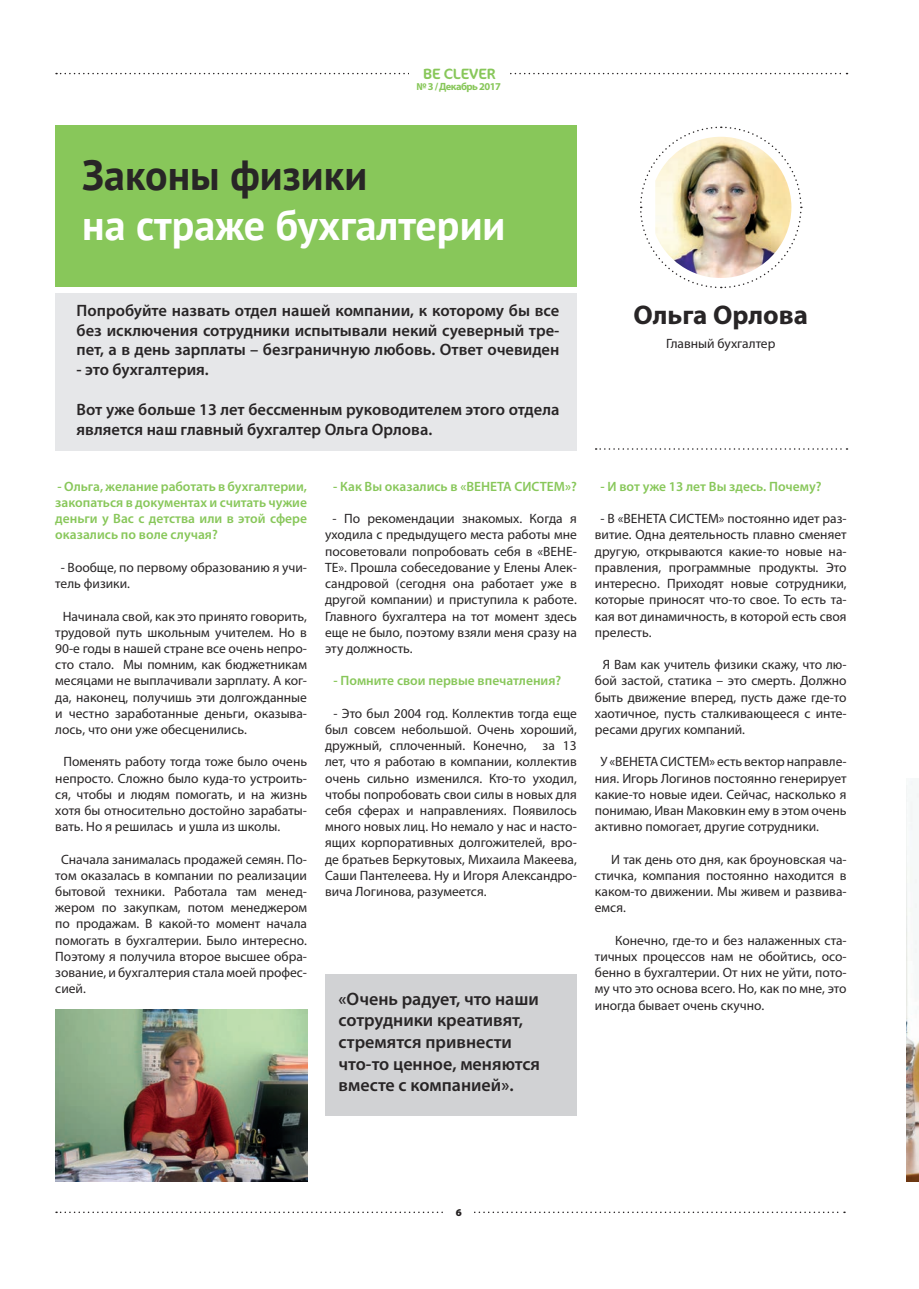
<style>
.page{position:relative;width:919px;height:1289px;background:#fff}
.page>*{position:absolute;margin:0;border:0;box-sizing:border-box;transform-origin:0 0}
.t1{font:700 42px "PT Sans";color:#fff}
.t2{font:700 42px "PT Sans";color:#282526}
.t3{font:700 27px "Myriad Pro";color:#282526}
.t4{font:600 18px/21.6px "Myriad Pro";color:#282526}
.t5{font:600 16.5px/19.8px "Myriad Pro";color:#282526;text-align:justify}
.t6{font:15px "Cocon";color:#88c75a}
.t7{font:13.5px/16.2px "Myriad Pro";color:#282526;text-align:justify}
.t8{font:600 13.5px/16.2px "Myriad Pro";color:#88c75a;text-align:justify}
.t9{font:700 10.5px "Myriad Pro";letter-spacing:-.05em;color:#88c75a}
.t10{font:900 10.5px "Myriad Pro";color:#231f20}
</style>
<div class="page">
<div style="left:325px;top:974px;width:252px;height:141px;background:#d1d2d4"></div>
<div style="left:55px;top:293px;width:522px;height:158px;background:#e6e7e9"></div>
<svg style="left:56px;top:73px;width:791px;height:1px"></svg>
<div style="left:408px;top:65px;width:98px;height:17px;background:#fff"></div>
<svg style="left:56px;top:1211px;width:788px;height:1px"></svg>
<div style="left:445px;top:1204px;width:27px;height:17px;background:#fff"></div>
<div style="left:55px;top:125px;width:522px;height:162px;background:#88c75a"></div>
<svg style="left:640px;top:126px;width:162px;height:163px"></svg>
<img style="left:655px;top:137px;width:136px;height:141px">
<img style="left:55px;top:1009px;width:252px;height:172px">
<img style="left:906px;top:781px;width:12px;height:400px">
<svg style="left:595px;top:448px;width:252px;height:2px"></svg>
<p class="t6" style="left:423px;top:65px;width:74px">BE CLEVER</p>
<p class="t9" style="left:416px;top:80px;width:86px">№ 3 / Декабрь 2017</p>
<h1 class="t2" style="left:82px;top:147px;width:286px">Законы физики</h1>
<h1 class="t1" style="left:82px;top:198px;width:425px">на страже бухгалтерии</h1>
<p class="t5" style="left:77px;top:300px;width:484px">Попробуйте назвать отдел нашей компании, к которому бы все без исключения сотрудники испытывали некий суеверный тре&shy;пет, а в день зарплаты – безграничную любовь. Ответ очевиден</p>
<p class="t5" style="left:77px;top:359px;width:134px">- это бухгалтерия.</p>
<p class="t5" style="left:77px;top:399px;width:484px">Вот уже больше 13 лет бессменным руководителем этого отдела является наш главный бухгалтер Ольга Орлова.</p>
<p class="t8" style="left:55px;top:478px;width:253px">- Ольга, желание работать в бухгалтерии, закопаться в документах и считать чужие деньги у Вас с детства или в этой сфере оказались по воле случая?</p>
<p class="t7" style="left:55px;top:559px;width:253px;text-indent:5px">- Вообще, по первому образованию я учи&shy;тель физики.</p>
<p class="t7" style="left:55px;top:607px;width:253px;text-indent:8px">Начинала свой, как это принято говорить, трудовой путь школьным учителем. Но в 90-е годы в нашей стране все очень непро&shy;сто стало. Мы помним, как бюджетникам месяцами не выплачивали зарплату. А ког&shy;да, наконец, получишь эти долгожданные и честно заработанные деньги, оказыва&shy;лось, что они уже обесценились.</p>
<p class="t7" style="left:55px;top:753px;width:253px;text-indent:8px">Поменять работу тогда тоже было очень непросто. Сложно было куда-то устроить&shy;ся, чтобы и людям помогать, и на жизнь хотя бы относительно достойно зарабаты&shy;вать. Но я решилась и ушла из школы.</p>
<p class="t7" style="left:55px;top:850px;width:253px;text-indent:6px">Сначала занималась продажей семян. По&shy;том оказалась в компании по реализации бытовой техники. Работала там менед&shy;жером по закупкам, потом менеджером по продажам. В какой-то момент начала помогать в бухгалтерии. Было интересно.<br>Поэтому я получила второе высшее обра&shy;зование, и бухгалтерия стала моей профес&shy;сией.</p>
<p class="t8" style="left:333px;top:478px;width:245px">- Как Вы оказались в «ВЕНЕТА СИСТЕМ»?</p>
<p class="t7" style="left:325px;top:510px;width:253px;text-indent:7px">- По рекомендации знакомых. Когда я уходила с предыдущего места работы мне посоветовали попробовать себя в «ВЕНЕ-ТЕ». Прошла собеседование у Елены Алек&shy;сандровой (сегодня она работает уже в другой компании) и приступила к работе.<br>Главного бухгалтера на тот момент здесь еще не было, поэтому взяли меня сразу на эту должность.</p>
<p class="t8" style="left:333px;top:672px;width:229px">- Помните свои первые впечатления?</p>
<p class="t7" style="left:325px;top:705px;width:253px;text-indent:8px">- Это был 2004 год. Коллектив тогда еще был совсем небольшой. Очень хороший, дружный, сплоченный. Конечно, за 13 лет, что я работаю в компании, коллектив очень сильно изменился. Кто-то уходил, чтобы попробовать свои силы в новых для себя сферах и направлениях. Появилось много новых лиц. Но немало у нас и насто&shy;ящих корпоративных долгожителей, вро&shy;де братьев Беркутовых, Михаила Макеева, Саши Пантелеева. Ну и Игоря Александро&shy;вича Логинова, разумеется.</p>
<h3 class="t4" style="left:338px;top:987px;width:203px">«Очень радует, что наши сотрудники креативят, стремятся привнести что-то ценное, меняются вместе с компанией».</h3>
<h2 class="t3" style="left:633px;top:297px;width:176px">Ольга Орлова</h2>
<p class="t7" style="left:666px;top:335px;width:111px">Главный бухгалтер</p>
<p class="t8" style="left:600px;top:478px;width:222px">- И вот уже 13 лет Вы здесь. Почему?</p>
<p class="t7" style="left:595px;top:510px;width:253px;text-indent:6px">- В «ВЕНЕТА СИСТЕМ» постоянно идет раз&shy;витие. Одна деятельность плавно сменяет другую, открываются какие-то новые на&shy;правления, программные продукты. Это интересно. Приходят новые сотрудники, которые приносят что-то свое. То есть та&shy;кая вот динамичность, в которой есть своя прелесть.</p>
<p class="t7" style="left:595px;top:656px;width:253px;text-indent:8px">Я Вам как учитель физики скажу, что лю&shy;бой застой, статика – это смерть. Должно быть движение вперед, пусть даже где-то хаотичное, пусть сталкивающееся с инте&shy;ресами других компаний.</p>
<p class="t7" style="left:595px;top:753px;width:253px;text-indent:6px">У «ВЕНЕТА СИСТЕМ» есть вектор направле&shy;ния. Игорь Логинов постоянно генерирует какие-то новые идеи. Сейчас, насколько я понимаю, Иван Маковкин ему в этом очень активно помогает, другие сотрудники.</p>
<p class="t7" style="left:595px;top:850px;width:253px;text-indent:16px">И так день ото дня, как броуновская ча&shy;стичка, компания постоянно находится в каком-то движении. Мы живем и развива&shy;емся.</p>
<p class="t7" style="left:595px;top:931px;width:253px;text-indent:20px">Конечно, где-то и без налаженных ста&shy;тичных процессов нам не обойтись, осо&shy;бенно в бухгалтерии. От них не уйти, пото&shy;му что это основа всего. Но, как по мне, это иногда бывает очень скучно.</p>
<p class="t10" style="left:456px;top:1205px;width:8px">6</p>
</div>
